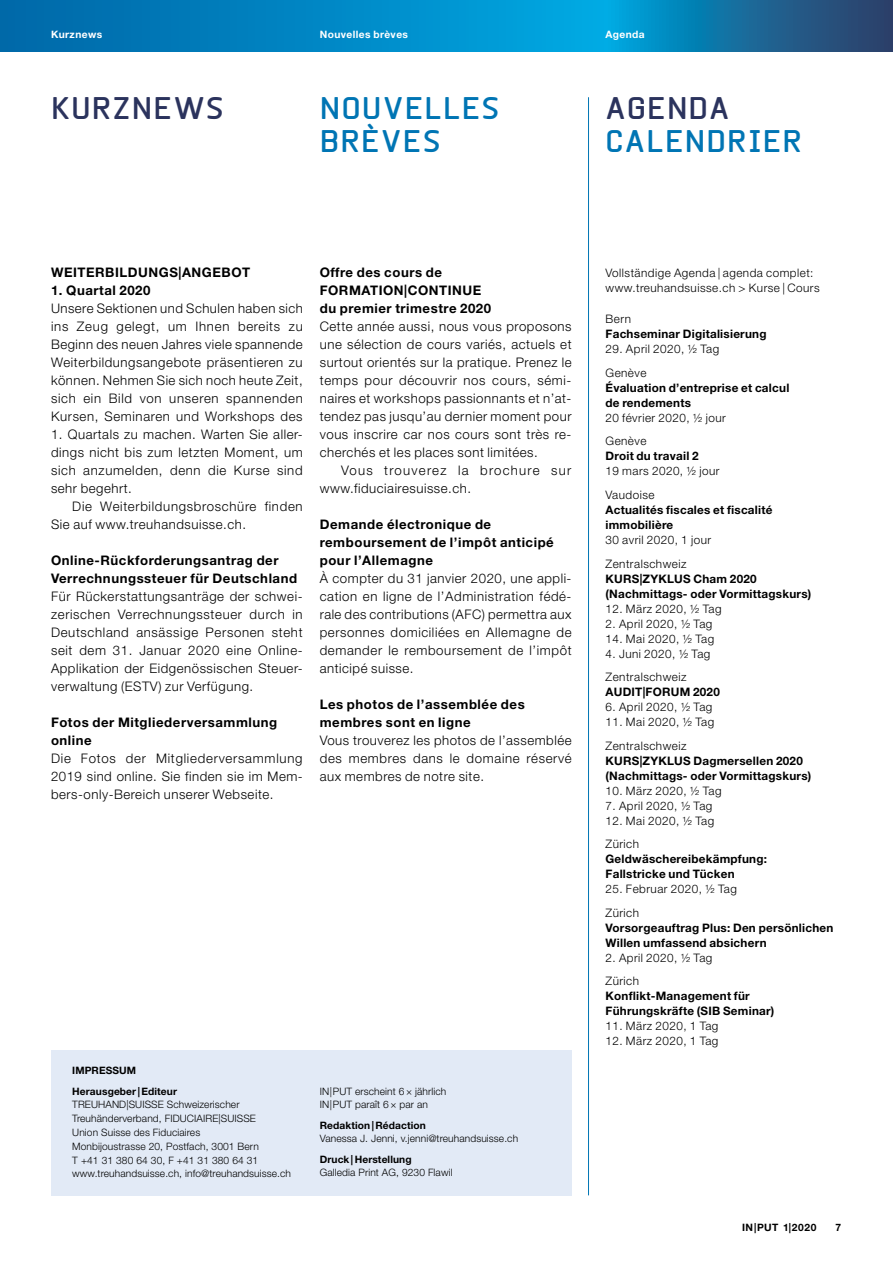
<style>
.page{position:relative;width:893px;height:1263px;background:#fff}
.page>*{position:absolute;margin:0;border:0;box-sizing:border-box;transform-origin:0 0}
.t1{font:700 30px/33px "Beta Sans";letter-spacing:.04em;color:#0075b4}
.t2{font:700 30px "Beta Sans";letter-spacing:.035em;color:#2b335d}
.t3{font:300 13.2px/18px "Helvetica Neue LT Std";letter-spacing:.04em;color:#000;text-align:justify}
.t4{font:700 13.2px/18px "Helvetica Neue LT Std";letter-spacing:.04em;color:#000}
.t5{font:300 13.2px/18px "Helvetica Neue LT Std";letter-spacing:.075em;color:#000}
.t6{font:300 11.7px/23.5px "Helvetica Neue LT Std";letter-spacing:.04em;color:#000}
.t7{font:700 11.7px/15px "Helvetica Neue LT Std";letter-spacing:.02em;color:#000}
.t8{font:300 10.2px/13.8px "Helvetica Neue LT Std";letter-spacing:.01em;color:#000}
.t9{font:700 10.2px/20.2px "Helvetica Neue LT Std";letter-spacing:.01em;color:#000}
.t10{font:700 10.2px "Helvetica Neue LT Std";letter-spacing:.04em;color:#fff}
.t11{font:700 10.2px "Helvetica Neue LT Std";letter-spacing:.05em;color:#000}
</style>
<div class="page">
<svg style="left:0;top:0;width:893px;height:51px;background:#067eb7"></svg>
<div style="left:51px;top:1050px;width:520px;height:145px;background:#e2eaf6"></div>
<hr style="left:588px;top:97px;width:1px;height:1098px;background:#0075b4">
<p class="t10" style="left:51px;top:28px;width:53px">Kurznews</p>
<p class="t10" style="left:320px;top:28px;width:90px">Nouvelles brèves</p>
<p class="t10" style="left:605px;top:28px;width:41px">Agenda</p>
<h1 class="t2" style="left:51px;top:91px;width:174px">KURZNEWS</h1>
<h1 class="t1" style="left:320px;top:92px;width:181px">NOUVELLES<br>BRÈVES</h1>
<h1 class="t2" style="left:605px;top:91px;width:126px">AGENDA</h1>
<h1 class="t1" style="left:605px;top:125px;width:198px">CALENDRIER</h1>
<p class="t4" style="left:51px;top:263px;width:201px">WEITERBILDUNGS|ANGEBOT</p>
<p class="t4" style="left:51px;top:281px;width:101px">1. Quartal 2020</p>
<p class="t3" style="left:51px;top:299px;width:253px">Unsere Sektionen und Schulen haben sich ins Zeug gelegt, um Ihnen bereits zu Beginn des neuen Jahres viele spannende Weiterbildungsangebote präsentieren zu können. Nehmen Sie sich noch heute Zeit, sich ein Bild von unseren spannenden Kursen, Seminaren und Workshops des</p>
<p class="t3" style="left:51px;top:425px;width:253px">1. Quartals zu machen. Warten Sie aller&shy;dings nicht bis zum letzten Moment, um sich anzumelden, denn die Kurse sind sehr begehrt.</p>
<p class="t3" style="left:51px;top:497px;width:253px;text-indent:21px">Die Weiterbildungsbroschüre finden<br>Sie auf www.treuhandsuisse.ch.</p>
<p class="t4" style="left:51px;top:551px;width:248px">Online-Rückforderungsantrag der<br>Verrechnungssteuer für Deutschland</p>
<p class="t3" style="left:51px;top:587px;width:253px">Für Rückerstattungsanträge der schwei&shy;zerischen Verrechnungssteuer durch in Deutschland ansässige Personen steht seit dem 31. Januar 2020 eine Online-Applikation der Eidgenössischen Steuer&shy;verwaltung (ESTV) zur Verfügung.</p>
<p class="t4" style="left:51px;top:713px;width:228px">Fotos der Mitgliederversammlung online</p>
<p class="t3" style="left:51px;top:749px;width:253px">Die Fotos der Mitgliederversammlung 2019 sind online. Sie finden sie im Mem&shy;bers-only-Bereich unserer Webseite.</p>
<p class="t4" style="left:320px;top:263px;width:173px">Offre des cours de<br>FORMATION|CONTINUE du premier trimestre 2020</p>
<p class="t3" style="left:320px;top:317px;width:253px">Cette année aussi, nous vous proposons une sélection de cours variés, actuels et surtout orientés sur la pratique. Prenez le temps pour découvrir nos cours, sémi&shy;naires et workshops passionnants et n’at&shy;tendez pas jusqu’au dernier moment pour vous inscrire car nos cours sont très re&shy;cherchés et les places sont limitées.</p>
<p class="t5" style="left:320px;top:461px;width:253px;text-indent:21px">Vous trouverez la brochure sur www.fiduciairesuisse.ch.</p>
<p class="t4" style="left:320px;top:515px;width:236px">Demande électronique de remboursement de l’impôt anticipé pour l’Allemagne</p>
<p class="t3" style="left:320px;top:569px;width:253px">À compter du 31 janvier 2020, une appli&shy;cation en ligne de l’Administration fédé&shy;rale des contributions (AFC) permettra aux personnes domiciliées en Allemagne de demander le remboursement de l’impôt anticipé suisse.</p>
<p class="t4" style="left:320px;top:695px;width:206px">Les photos de l’assemblée des membres sont en ligne</p>
<p class="t3" style="left:320px;top:731px;width:253px">Vous trouverez les photos de l’assemblée des membres dans le domaine réservé aux membres de notre site.</p>
<p class="t9" style="left:72px;top:1060px;width:106px">IMPRESSUM<br>Herausgeber|Editeur</p>
<p class="t8" style="left:72px;top:1098px;width:220px">TREUHAND|SUISSE Schweizerischer Treuhänderverband, FIDUCIAIRE|SUISSE<br>Union Suisse des Fiduciaires<br>Monbijoustrasse 20, Postfach, 3001 Bern<br>T +41 31 380 64 30, F +41 31 380 64 31 www.treuhandsuisse.ch, info@treuhandsuisse.ch</p>
<p class="t8" style="left:320px;top:1084px;width:128px">IN|PUT erscheint 6× jährlich<br>IN|PUT paraît 6× par an</p>
<p class="t9" style="left:320px;top:1115px;width:108px">Redaktion| Rédaction</p>
<p class="t8" style="left:320px;top:1132px;width:200px">Vanessa J. Jenni, v.jenni@treuhandsuisse.ch</p>
<p class="t9" style="left:320px;top:1148px;width:93px">Druck |Herstellung</p>
<p class="t8" style="left:320px;top:1166px;width:134px">Galledia Print AG, 9230 Flawil</p>
<p class="t6" style="left:605px;top:265px;width:216px;line-height:15px">Vollständige Agenda | agenda complet: www.treuhandsuisse.ch &gt; Kurse | Cours</p>
<p class="t6" style="left:605px;top:307px;width:27px">Bern</p>
<p class="t7" style="left:605px;top:326px;width:163px">Fachseminar Digitalisierung</p>
<p class="t6" style="left:605px;top:337px;width:115px">29. April 2020, ½ Tag<br>Genève</p>
<p class="t7" style="left:605px;top:380px;width:185px">Évaluation d’entreprise et calcul de rendements</p>
<p class="t6" style="left:605px;top:406px;width:122px">20 février 2020, ½ jour<br>Genève</p>
<p class="t7" style="left:605px;top:449px;width:95px">Droit du travail 2</p>
<p class="t6" style="left:605px;top:459px;width:115px">19 mars 2020, ½ jour<br>Vaudoise</p>
<p class="t7" style="left:605px;top:502px;width:169px">Actualités fiscales et fiscalité immobilière</p>
<p class="t6" style="left:605px;top:528px;width:107px">30 avril 2020, 1 jour<br>Zentralschweiz</p>
<p class="t7" style="left:605px;top:571px;width:207px">KURS|ZYKLUS Cham 2020 (Nachmittags- oder Vormittagskurs)</p>
<p class="t6" style="left:605px;top:596px;width:118px">12. März 2020, ½ Tag</p>
<p class="t6" style="left:605px;top:611px;width:108px">2. April 2020, ½ Tag</p>
<p class="t6" style="left:605px;top:626px;width:110px">14. Mai 2020, ½ Tag</p>
<p class="t6" style="left:605px;top:641px;width:106px">4. Juni 2020, ½ Tag<br>Zentralschweiz</p>
<p class="t7" style="left:605px;top:684px;width:116px">AUDIT|FORUM 2020</p>
<p class="t6" style="left:605px;top:695px;width:108px">6. April 2020, ½ Tag</p>
<p class="t6" style="left:605px;top:710px;width:110px">11. Mai 2020, ½ Tag<br>Zentralschweiz</p>
<p class="t7" style="left:605px;top:753px;width:207px">KURS|ZYKLUS Dagmersellen 2020 (Nachmittags- oder Vormittagskurs)</p>
<p class="t6" style="left:605px;top:778px;width:118px">10. März 2020, ½ Tag</p>
<p class="t6" style="left:605px;top:793px;width:108px">7. April 2020, ½ Tag</p>
<p class="t6" style="left:605px;top:808px;width:110px">12. Mai 2020, ½ Tag<br>Zürich</p>
<p class="t7" style="left:605px;top:851px;width:163px">Geldwäschereibekämpfung:<br>Fallstricke und Tücken</p>
<p class="t6" style="left:605px;top:877px;width:133px">25. Februar 2020, ½ Tag<br>Zürich</p>
<p class="t7" style="left:605px;top:920px;width:229px">Vorsorgeauftrag Plus: Den persönlichen<br>Willen umfassend absichern</p>
<p class="t6" style="left:605px;top:945px;width:108px">2. April 2020, ½ Tag<br>Zürich</p>
<p class="t7" style="left:605px;top:988px;width:170px">Konflikt-Management für<br>Führungskräfte (SIB Seminar)</p>
<p class="t6" style="left:605px;top:1014px;width:114px">11. März 2020, 1 Tag</p>
<p class="t6" style="left:605px;top:1029px;width:114px">12. März 2020, 1 Tag</p>
<p class="t11" style="left:742px;top:1221px;width:76px">IN|PUT 1|2020</p>
<p class="t9" style="left:836px;top:1217px;width:7px">7</p>
</div>
